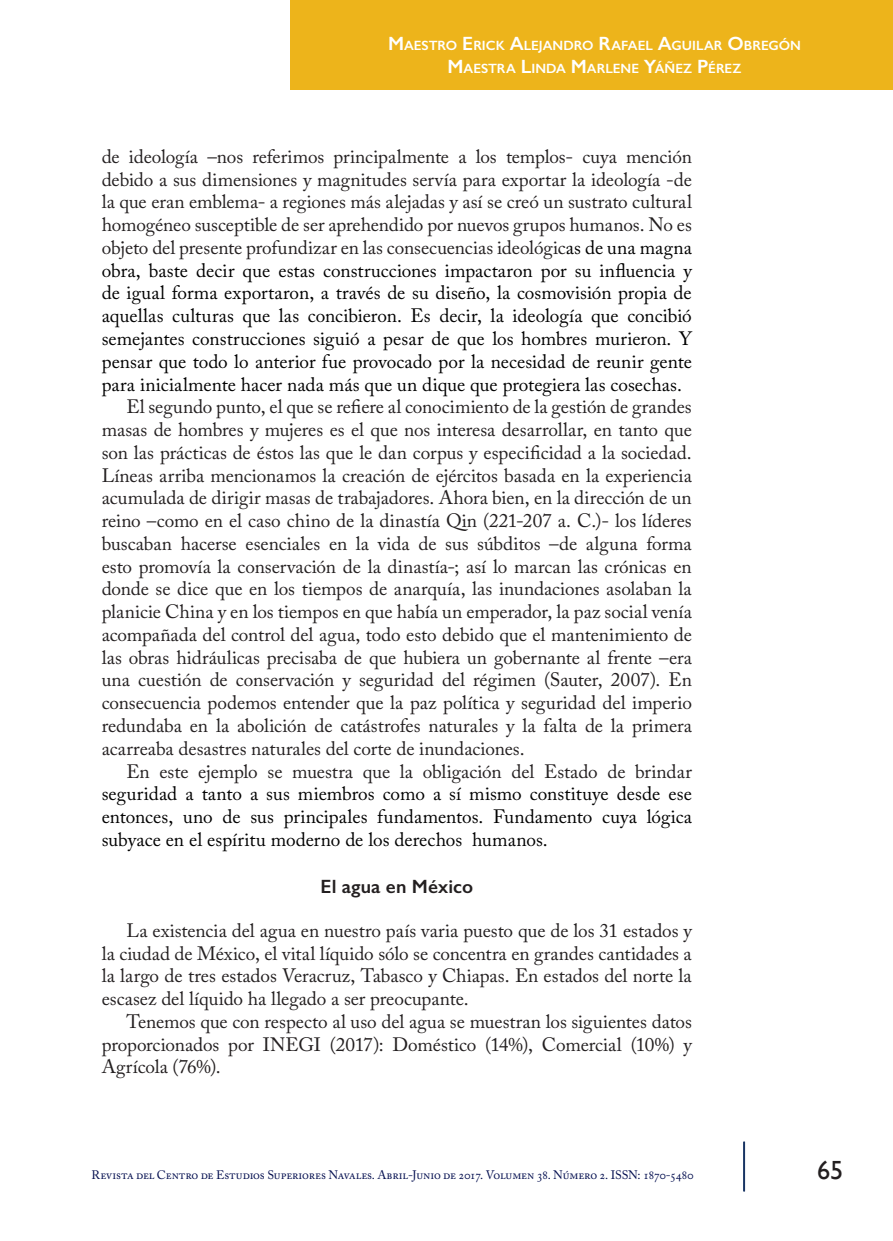
<style>
.page{position:relative;width:893px;height:1241px;background:#fff}
.page>*{position:absolute;margin:0;border:0;box-sizing:border-box;transform-origin:0 0}
.t1{font:26.25px "Gill Sans";color:#231f20}
._05_Normal{font:19.25px/22.8px "Adobe Caslon Pro";letter-spacing:-.005em;color:#231f20;text-align:justify}
._05_Normal-2{font:19.25px/22.8px "Adobe Caslon Pro";color:#000;text-align:justify}
._03_Subtítulos{font:600 19.25px "Gill Sans";letter-spacing:.005em;color:#231f20}
.t2{font:600 13.47px/23.1px "Gill Sans";color:#fff;text-align:center}
.t3{font:12.25px "Adobe Caslon Pro";letter-spacing:-.015em;color:#030e4f}
.s1{font-size:19.25px}
.s2{color:#231f20}
</style>
<div class="page">
<hr style="left:743px;top:1141px;width:2px;height:50px;background:#183463">
<div style="left:290px;top:0;width:603px;height:89px;background:#edb41b"></div>
<p class="t2" style="left:388px;top:34px;width:414px"><span class="s1">M</span>AESTRO <span class="s1">E</span> RICK <span class="s1">A</span>LEJANDRO <span class="s1">R</span>AFAEL <span class="s1">A</span>GUILAR <span class="s1">O</span>BREGÓN<br><span class="s1">M</span>AESTRA <span class="s1">L</span>INDA <span class="s1">M</span>ARLENE <span class="s1">Y</span>ÁÑEZ <span class="s1">P</span>ÉREZ</p>
<p class="_05_Normal-2" style="left:102px;top:145px;width:592px"><span class="s2">de ideología –nos referimos principalmente a los templos- cuya mención debido a sus dimensiones y magnitudes servía para exportar la ideología -de la que eran emblema- a regiones más alejadas y así se creó un sustrato cultural homogéneo susceptible de ser aprehendido por nuevos grupos humanos. No es objeto del presente profundizar en las consecuencias ideológic</span>as de una magna obra, baste decir que estas construcciones impactaron por su influencia y de igual forma exportaron, a través de su diseño, la cosmovisión propia de aquellas culturas que las concibieron. Es decir, la ideología que concibió semejantes construcciones siguió a pesar de que los hombres murieron. Y pensar que todo lo anterior fue provocado por la necesidad de reunir gente para inicialmente hacer nada más que un dique que protegiera las cosechas.</p>
<p class="_05_Normal" style="left:102px;top:395px;width:592px;text-indent:25px">El segundo punto, el que se refiere al conocimiento de la gestión de grandes masas de hombres y mujeres es el que nos interesa desarrollar, en tanto que son las prácticas de éstos las que le dan corpus y especificidad a la sociedad.<br>Líneas arriba mencionamos la creación de ejércitos basada en la experiencia acumulada de dirigir masas de trabajadores. Ahora bien, en la dirección de un reino –como en el caso chino de la dinastía Qin (221-207 a. C.)- los líderes buscaban hacerse esenciales en la vida de sus súbditos –de alguna forma esto promovía la conservación de la dinastía-; así lo marcan las crónicas en donde se dice que en los tiempos de anarquía, las inundaciones asolaban la planicie China y en los tiempos en que había un emperador, la paz social venía acompañada del control del agua, todo esto debido que el mantenimiento de las obras hidráulicas precisaba de que hubiera un gobernante al frente –era una cuestión de conservación y seguridad del régimen (Sauter, 2007). En consecuencia podemos entender que la paz política y seguridad del imperio redundaba en la abolición de catástrofes naturales y la falta de la primera acarreaba desastres naturales del corte de inundaciones.</p>
<p class="_05_Normal-2" style="left:102px;top:759px;width:592px;text-indent:25px"><span class="s2">En este ejemplo se muestra que la obligación del Estado de brindar </span>seguridad a tanto a sus miembros como a sí mismo constituye desde ese entonces, uno de sus principales fundamentos. Fundamento cuya lógica subyace en el espíritu moderno de los derechos humanos.</p>
<p class="_03_Subtítulos" style="left:320px;top:874px;width:154px">El agua en México</p>
<p class="_05_Normal" style="left:102px;top:918px;width:592px;text-indent:25px">La existencia del agua en nuestro país varia puesto que de los 31 estados y la ciudad de México, el vital líquido sólo se concentra en grandes cantidades a la largo de tres estados Veracruz, Tabasco y Chiapas. En estados del norte la escasez del líquido ha llegado a ser preocupante.</p>
<p class="_05_Normal" style="left:102px;top:1009px;width:592px;text-indent:25px">Tenemos que con respecto al uso del agua se muestran los siguientes datos proporcionados por INEGI (2017): Doméstico (14%), Comercial (10%) y Agrícola (76%).</p>
<p class="t3" style="left:92px;top:1167px;width:603px">Revista del Centro de Estudios Superiores Navales. Abril-Junio de 2017. Volumen 38. Número 2. ISSN: 1870-5480</p>
<h1 class="t1" style="left:817px;top:1154px;width:28px">65<sup>65</sup></h1>
</div>
